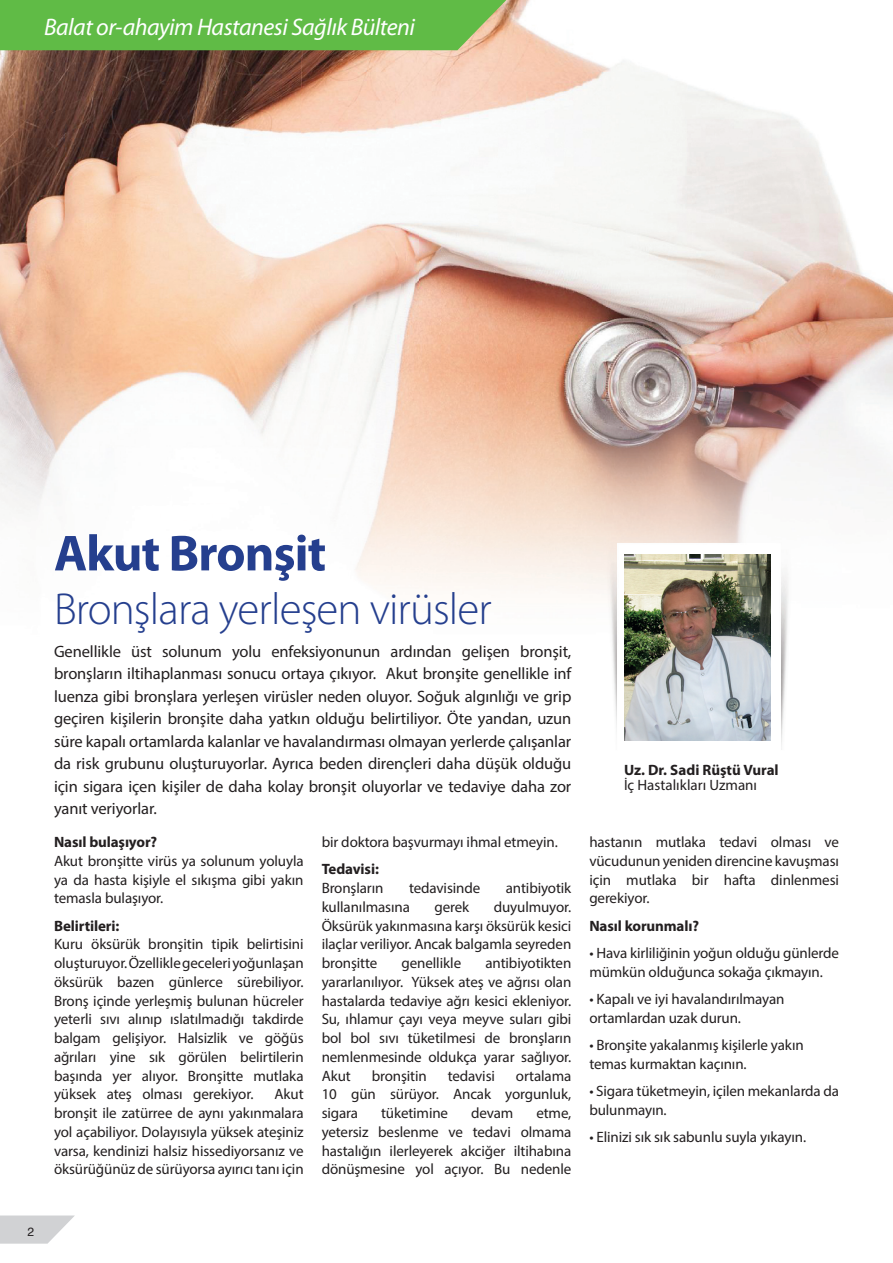
<style>
.page{position:relative;width:893px;height:1263px;background:#fff}
.page>*{position:absolute;margin:0;border:0;box-sizing:border-box;transform-origin:0 0}
.t1{font:700 51px "Myriad Pro";letter-spacing:-.02em;color:#253f8e}
.t2{font:300 45px "Myriad Pro";letter-spacing:-.02em;color:#253f8e}
.t3{font:italic 24px "Myriad Pro";letter-spacing:-.02em;color:#fff}
.t4{font:16.5px/22.5px "Myriad Pro";letter-spacing:-.01em;color:#231f20;text-align:justify}
.t5{font:15px/18.8px "Myriad Pro";letter-spacing:-.01em;color:#231f20;text-align:justify}
.t6{font:700 15px "Myriad Pro";letter-spacing:-.01em;color:#231f20}
.t7{font:12px "Helvetica";color:#231f20}
</style>
<div class="page">
<img style="left:0;top:0;width:840px;height:322px">
<img style="left:840px;top:207px;width:53px;height:291px">
<img style="left:0;top:322px;width:420px;height:266px">
<img style="left:420px;top:322px;width:421px;height:215px">
<div style="left:0;top:0;width:506px;height:50px;background:#60bb46"></div>
<svg style="left:0;top:1215px;width:75px;height:28px"></svg>
<img style="left:596px;top:527px;width:205px;height:223px">
<img style="left:625px;top:555px;width:145px;height:186px">
<h3 class="t3" style="left:44px;top:12px;width:372px">Balat or-ahayim Hastanesi Sağlık Bülteni</h3>
<p class="t7" style="left:27px;top:1223px;width:8px">2</p>
<h1 class="t1" style="left:54px;top:520px;width:274px">Akut Bronşit</h1>
<h2 class="t2" style="left:54px;top:582px;width:439px">Bronşlara yerleşen virüsler</h2>
<p class="t4" style="left:54px;top:640px;width:519px">Genellikle üst solunum yolu enfeksiyonunun ardından gelişen bronşit, bronşların iltihaplanması sonucu ortaya çıkıyor. Akut bronşite genellikle inf luenza gibi bronşlara yerleşen virüsler neden oluyor. Soğuk algınlığı ve grip geçiren kişilerin bronşite daha yatkın olduğu belirtiliyor. Öte yandan, uzun süre kapalı ortamlarda kalanlar ve havalandırması olmayan yerlerde çalışanlar da risk grubunu oluşturuyorlar. Ayrıca beden dirençleri daha düşük olduğu için sigara içen kişiler de daha kolay bronşit oluyorlar ve tedaviye daha zor yanıt veriyorlar.</p>
<p class="t6" style="left:54px;top:832px;width:105px">Nasıl bulaşıyor?</p>
<p class="t5" style="left:54px;top:851px;width:251px">Akut bronşitte virüs ya solunum yoluyla ya da hasta kişiyle el sıkışma gibi yakın temasla bulaşıyor.</p>
<p class="t6" style="left:54px;top:916px;width:67px">Belirtileri:</p>
<p class="t5" style="left:54px;top:935px;width:251px">Kuru öksürük bronşitin tipik belirtisini oluşturuyor. Özellikle geceleri yoğunlaşan öksürük bazen günlerce sürebiliyor.<br>Bronş içinde yerleşmiş bulunan hücreler yeterli sıvı alınıp ıslatılmadığı takdirde balgam gelişiyor. Halsizlik ve göğüs ağrıları yine sık görülen belirtilerin başında yer alıyor. Bronşitte mutlaka yüksek ateş olması gerekiyor.</p>
<p class="t5" style="left:54px;top:1085px;width:251px;text-indent:221px">Akut bronşit ile zatürree de aynı yakınmalara yol açabiliyor. Dolayısıyla yüksek ateşiniz varsa, kendinizi halsiz hissediyorsanız ve öksürüğünüz de sürüyorsa ayırıcı tanı için</p>
<p class="t5" style="left:322px;top:832px;width:238px">bir doktora başvurmayı ihmal etmeyin.</p>
<p class="t6" style="left:322px;top:859px;width:59px">Tedavisi:</p>
<p class="t5" style="left:322px;top:878px;width:63px">Bronşların</p>
<p class="t5" style="left:409px;top:878px;width:73px">tedavisinde</p>
<p class="t5" style="left:506px;top:878px;width:67px">antibiyotik</p>
<p class="t5" style="left:322px;top:897px;width:90px">kullanılmasına</p>
<p class="t5" style="left:434px;top:897px;width:36px">gerek</p>
<p class="t5" style="left:322px;top:897px;width:251px;text-indent:172px">duyulmuyor.<br>Öksürük yakınmasına karşı öksürük kesici ilaçlar veriliyor. Ancak balgamla seyreden bronşitte</p>
<p class="t5" style="left:322px;top:953px;width:251px;text-indent:164px">antibiyotikten yararlanılıyor. Yüksek ateş ve ağrısı olan hastalarda tedaviye ağrı kesici ekleniyor.<br>Su, ıhlamur çayı veya meyve suları gibi bol bol sıvı tüketilmesi de bronşların nemlenmesinde oldukça yarar sağlıyor.<br>Akut</p>
<p class="t5" style="left:402px;top:953px;width:61px">genellikle</p>
<p class="t5" style="left:322px;top:1066px;width:251px;text-indent:194px">ortalama 10 gün sürüyor. Ancak yorgunluk, sigara</p>
<p class="t5" style="left:372px;top:1066px;width:57px">bronşitin</p>
<p class="t5" style="left:448px;top:1066px;width:49px">tedavisi</p>
<p class="t5" style="left:381px;top:1103px;width:69px">tüketimine</p>
<p class="t5" style="left:471px;top:1103px;width:44px">devam</p>
<p class="t5" style="left:322px;top:1103px;width:251px;text-indent:215px">etme, yetersiz beslenme ve tedavi olmama hastalığın ilerleyerek akciğer iltihabına dönüşmesine yol açıyor. Bu nedenle</p>
<p class="t6" style="left:624px;top:760px;width:156px">Uz. Dr. Sadi Rüştü Vural</p>
<p class="t5" style="left:624px;top:775px;width:135px">İç Hastalıkları Uzmanı</p>
<p class="t5" style="left:589px;top:832px;width:251px">hastanın mutlaka tedavi olması ve vücudunun yeniden direncine kavuşması için mutlaka bir hafta dinlenmesi gerekiyor.</p>
<p class="t6" style="left:589px;top:916px;width:111px">Nasıl korunmalı?</p>
<p class="t5" style="left:589px;top:943px;width:251px">• Hava kirliliğinin yoğun olduğu günlerde mümkün olduğunca sokağa çıkmayın.</p>
<p class="t5" style="left:589px;top:989px;width:197px">• Kapalı ve iyi havalandırılmayan ortamlardan uzak durun.</p>
<p class="t5" style="left:589px;top:1035px;width:216px">• Bronşite yakalanmış kişilerle yakın temas kurmaktan kaçının.</p>
<p class="t5" style="left:589px;top:1081px;width:251px">• Sigara tüketmeyin, içilen mekanlarda da bulunmayın.</p>
<p class="t5" style="left:589px;top:1127px;width:218px">• Elinizi sık sık sabunlu suyla yıkayın.</p>
</div>
